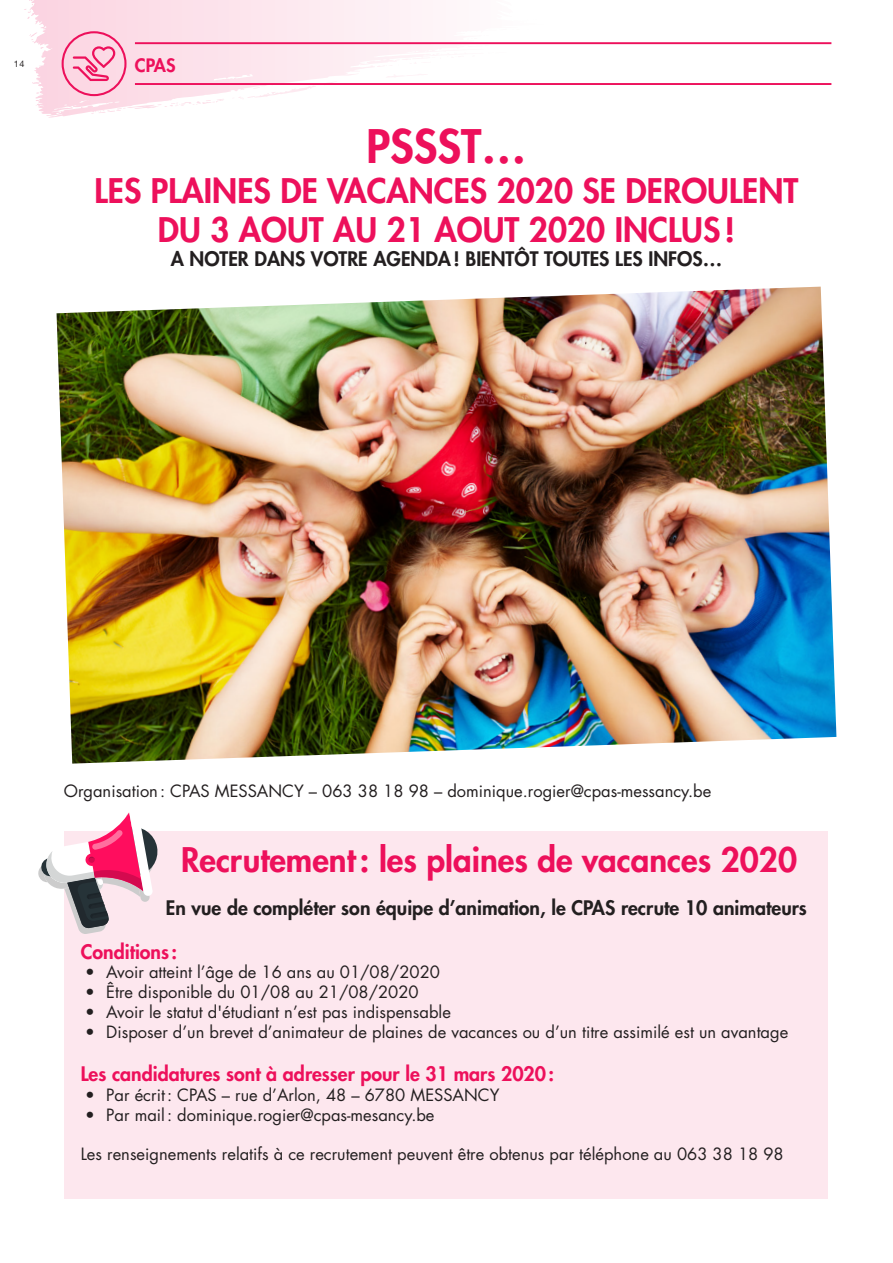
<style>
.page{position:relative;width:893px;height:1263px;background:#fff}
.page>*{position:absolute;margin:0;border:0;box-sizing:border-box;transform-origin:0 0}
.Titre_1{font:800 45px "Futura";color:#ed105b}
.Titre_1-2{font:800 33px/39.6px "Futura";color:#ed105b;text-align:center}
.Titre_Texte_1{font:800 19.5px "Futura";color:#231f20}
.Titre_Texte_1-2{font:800 19.5px "Futura";color:#ed105b}
.TEXTE{font:800 18px "Futura";color:#ed105b}
.TEXTE-2{font:16.5px "Futura";color:#231f20}
.t1{font:9px "Helvetica Neue";color:#231f20}
</style>
<div class="page">
<div style="left:65px;top:831px;width:763px;height:367px;background:#fde7ee"></div>
<svg style="left:24px;top:0;width:531px;height:118px"></svg>
<hr style="left:135px;top:83px;width:696px;height:2px;background:#ed105b">
<hr style="left:135px;top:42px;width:696px;height:2px;background:#ed105b">
<div style="left:62px;top:31px;width:65px;height:65px;border:2px solid #ed105b;border-radius:50%"></div>
<svg style="left:73px;top:46px;width:42px;height:35px"></svg>
<img style="left:57px;top:287px;width:779px;height:477px">
<svg style="left:38px;top:812px;width:120px;height:122px"></svg>
<p class="t1" style="left:14px;top:59px;width:12px">14</p>
<p class="TEXTE" style="left:135px;top:54px;width:42px">CPAS</p>
<p class="Titre_1" style="left:366px;top:118px;width:162px">PSSST…</p>
<p class="Titre_1-2" style="left:95px;top:171px;width:705px">LES PLAINES DE VACANCES 2020 SE DEROULENT<br>DU 3 AOUT AU 21 AOUT 2020 INCLUS!</p>
<p class="Titre_Texte_1" style="left:171px;top:246px;width:553px">A NOTER DANS VOTRE AGENDA! BIENTÔT TOUTES LES INFOS…</p>
<p class="TEXTE-2" style="left:64px;top:781px;width:649px">Organisation: CPAS MESSANCY – 063 38 18 98 – dominique.rogier@cpas-messancy.be</p>
<p class="Titre_1-2" style="left:181px;top:840px;width:617px">Recrutement: les plaines de vacances 2020</p>
<p class="Titre_Texte_1" style="left:166px;top:896px;width:642px">En vue de compléter son équipe d’animation, le CPAS recrute 10 animateurs</p>
<p class="Titre_Texte_1-2" style="left:81px;top:939px;width:98px">Conditions :</p>
<p class="TEXTE-2" style="left:85px;top:962px;width:356px">• Avoir atteint l’âge de 16 ans au 01/08/2020</p>
<p class="TEXTE-2" style="left:85px;top:981px;width:335px">• Être disponible du 01/08 au 21/08/2020</p>
<p class="TEXTE-2" style="left:85px;top:1001px;width:367px">• Avoir le statut d'étudiant n’est pas indispensable</p>
<p class="TEXTE-2" style="left:85px;top:1021px;width:705px">• Disposer d’un brevet d’animateur de plaines de vacances ou d’un titre assimilé est un avantage</p>
<p class="Titre_Texte_1-2" style="left:81px;top:1061px;width:475px">Les candidatures sont à adresser pour le 31 mars 2020:</p>
<p class="TEXTE-2" style="left:85px;top:1084px;width:416px">• Par écrit: CPAS – rue d’Arlon, 48 – 6780 MESSANCY</p>
<p class="TEXTE-2" style="left:85px;top:1104px;width:351px">• Par mail: dominique.rogier@cpas-mesancy.be</p>
<p class="TEXTE-2" style="left:81px;top:1143px;width:704px">Les renseignements relatifs à ce recrutement peuvent être obtenus par téléphone au 063 38 18 98</p>
</div>
